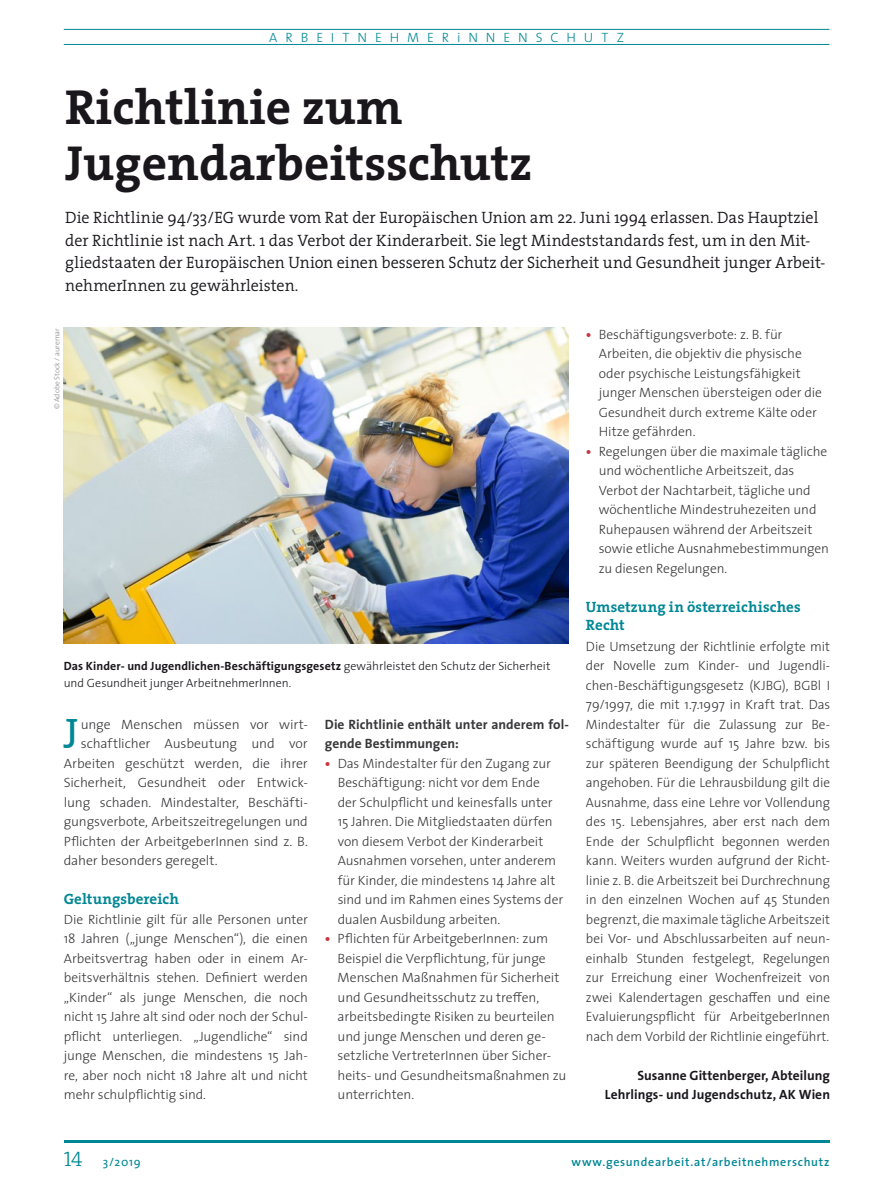
<style>
.page{position:relative;width:872px;height:1191px;background:#fff}
.page>*{position:absolute;margin:0;border:0;box-sizing:border-box;transform-origin:0 0}
.t1{font:700 49.5px/55.5px "The Serif";color:#1a171c}
.t2{font:42.45px "The Serif";color:#008795}
.t3{font:300 16.5px/22.5px "The Serif";color:#1a171c}
.t4{font:700 15px/18px "The Serif";letter-spacing:.005em;color:#008795}
.t5{font:300 13.5px/19.5px "The Sans";letter-spacing:-.005em;color:#38373a}
.t6{font:700 13.5px/19.5px "The Sans";color:#1a171c;text-align:right}
.t7{font:700 13.5px/19.5px "The Sans";letter-spacing:.005em;color:#38373a}
.t8{font:300 13.5px "The Sans";letter-spacing:.59em;color:#008795}
.t9{font:300 12px/16.5px "The Sans";letter-spacing:-.005em;color:#1a171c}
.t10{font:600 12px "The Sans";letter-spacing:.06em;color:#008795}
.t11{font:12px "The Sans";color:#008795}
.t12{font:300 7.5px "The Sans";color:#888785}
.s1{font-weight:700}
.s2{font-weight:700;color:#c73642}
.s3{font-family:"The Serif Light Caps";font-size:21px}
</style>
<div class="page">
<hr style="left:64px;top:1140px;width:765px;height:2px;background:#008795">
<img style="left:64px;top:327px;width:505px;height:316px">
<hr style="left:64px;top:29px;width:765px;height:1px;background:#008795">
<hr style="left:64px;top:44px;width:765px;height:1px;background:#008795">
<p class="t8" style="left:269px;top:26px;width:356px">ARBEITNEHMERiNNENSCHUTZ</p>
<h1 class="t1" style="left:65px;top:78px;width:468px">Richtlinie zum<br>Jugendarbeitsschutz</h1>
<p class="t3" style="left:65px;top:206px;width:761px">Die Richtlinie 94/33/EG wurde vom Rat der Europäischen Union am 22. Juni 1994 erlassen. Das Hauptziel der Richtlinie ist nach Art. 1 das Verbot der Kinderarbeit. Sie legt Mindeststandards fest, um in den Mit&shy;gliedstaaten der Europäischen Union einen besseren Schutz der Sicherheit und Gesundheit junger Arbeit&shy;nehmerInnen zu gewährleisten.</p>
<p class="t12" style="left:51px;top:409px;width:83px;rotate:-90deg">© Adobe Stock / auremar</p>
<p class="t9" style="left:64px;top:657px;width:488px"><span class="s1">Das Kinder- und Jugendlichen-Beschäftigungsgesetz</span> gewährleistet den Schutz der Sicherheit und Gesundheit junger ArbeitnehmerInnen.</p>
<h2 class="t2" style="left:64px;top:698px;width:16px">J</h2>
<p class="t5" style="left:81px;top:714px;width:229px">unge Menschen müssen vor wirt-</p>
<p class="t5" style="left:81px;top:733px;width:229px">schaftlicher Ausbeutung und vor</p>
<p class="t5" style="left:64px;top:753px;width:245px">Arbeiten geschützt werden, die ihrer</p>
<p class="t5" style="left:64px;top:772px;width:245px">Sicherheit, Gesundheit oder Entwick-</p>
<p class="t5" style="left:64px;top:792px;width:245px">lung schaden. Mindestalter, Beschäfti-</p>
<p class="t5" style="left:64px;top:811px;width:245px">gungsverbote, Arbeitszeitregelungen und</p>
<p class="t5" style="left:64px;top:831px;width:246px">Pflichten der ArbeitgeberInnen sind z. B.</p>
<p class="t5" style="left:64px;top:850px;width:155px">daher besonders geregelt.</p>
<p class="t4" style="left:64px;top:890px;width:117px">Geltungsbereich</p>
<p class="t5" style="left:64px;top:909px;width:246px;text-align:justify">Die Richtlinie gilt für alle Personen unter 18 Jahren („junge Menschen“), die einen Arbeitsvertrag haben oder in einem Ar&shy;beitsverhältnis stehen. Definiert werden „Kinder“ als junge Menschen, die noch nicht 15 Jahre alt sind oder noch der Schul&shy;pflicht unterliegen. „Jugendliche“ sind junge Menschen, die mindestens 15 Jah&shy;re, aber noch nicht 18 Jahre alt und nicht mehr schulpflichtig sind.</p>
<p class="t7" style="left:325px;top:714px;width:245px">Die Richtlinie enthält unter anderem fol&shy;gende Bestimmungen:</p>
<p class="t5" style="left:338px;top:753px;width:227px;text-indent:-13px"><span class="s2">•</span> Das Mindestalter für den Zugang zur Beschäftigung: nicht vor dem Ende<br>der Schulpflicht und keinesfalls unter 15 Jahren. Die Mitgliedstaaten dürfen von diesem Verbot der Kinderarbeit Ausnahmen vorsehen, unter anderem für Kinder, die mindestens 14 Jahre alt sind und im Rahmen eines Systems der dualen Ausbildung arbeiten.</p>
<p class="t5" style="left:338px;top:928px;width:230px;text-indent:-13px"><span class="s2">•</span> Pflichten für ArbeitgeberInnen: zum Beispiel die Verpflichtung, für junge Menschen Maßnahmen für Sicherheit und Gesundheitsschutz zu treffen, arbeitsbedingte Risiken zu beurteilen und junge Menschen und deren ge&shy;setzliche VertreterInnen über Sicher&shy;heits- und Gesundheitsmaßnahmen zu unterrichten.</p>
<p class="t5" style="left:599px;top:324px;width:225px;text-indent:-13px"><span class="s2">•</span> Beschäftigungsverbote: z. B. für Arbeiten, die objektiv die physische oder psychische Leistungsfähigkeit junger Menschen übersteigen oder die Gesundheit durch extreme Kälte oder Hitze gefährden.</p>
<p class="t5" style="left:599px;top:441px;width:232px;text-indent:-13px"><span class="s2">•</span> Regelungen über die maximale tägliche und wöchentliche Arbeitszeit, das Verbot der Nachtarbeit, tägliche und wöchentliche Mindestruhezeiten und Ruhepausen während der Arbeitszeit sowie etliche Ausnahmebestimmungen zu diesen Regelungen.</p>
<p class="t4" style="left:586px;top:597px;width:216px">Umsetzung in österreichisches<br>Recht</p>
<p class="t5" style="left:586px;top:636px;width:246px;text-align:justify">Die Umsetzung der Richtlinie erfolgte mit der Novelle zum Kinder- und Jugendli&shy;chen-Beschäftigungsgesetz (KJBG), BGBl I 79/1997, die mit 1.7.1997 in Kraft trat. Das Mindestalter für die Zulassung zur Be&shy;schäftigung wurde auf 15 Jahre bzw. bis zur späteren Beendigung der Schulpflicht angehoben. Für die Lehrausbildung gilt die Ausnahme, dass eine Lehre vor Vollendung des 15. Lebensjahres, aber erst nach dem Ende der Schulpflicht begonnen werden kann. Weiters wurden aufgrund der Richt&shy;linie z. B. die Arbeitszeit bei Durchrechnung in den einzelnen Wochen auf 45 Stunden begrenzt, die maximale tägliche Arbeitszeit bei Vor- und Abschlussarbeiten auf neun&shy;einhalb Stunden festgelegt, Regelungen zur Erreichung einer Wochenfreizeit von zwei Kalendertagen geschaffen und eine Evaluierungspflicht für ArbeitgeberInnen nach dem Vorbild der Richtlinie eingeführt.</p>
<p class="t6" style="left:605px;top:1065px;width:227px">Susanne Gittenberger, Abteilung<br>Lehrlings- und Jugendschutz, AK Wien</p>
<p class="t11" style="left:64px;top:1151px;width:78px"><span class="s3">14</span> 3/2019</p>
<p class="t10" style="left:571px;top:1151px;width:259px">www.gesundearbeit.at/arbeitnehmerschutz</p>
</div>
